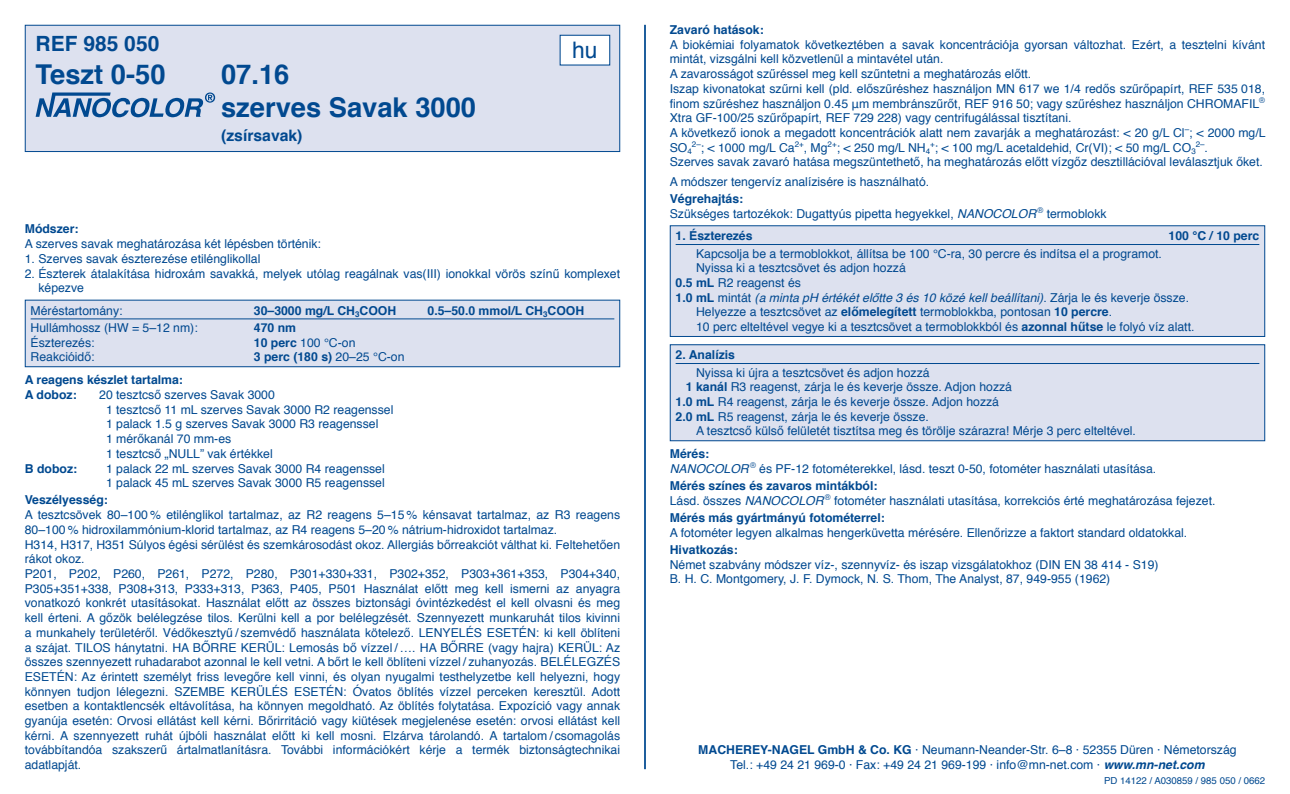
<style>
.page{position:relative;width:1290px;height:794px;background:#fff}
.page>*{position:absolute;margin:0;border:0;box-sizing:border-box;transform-origin:0 0}
.t1{font:700 27.3px/32.9px "Helvetica";color:#014990}
.t2{font:22.75px "Helvetica";color:#014990}
.t3{font:700 21px "Helvetica";color:#014990}
.t4{font:700 15.75px "Helvetica";color:#014990}
.t5{font:12.25px/14.7px "Helvetica";color:#014990}
.t6{font:700 12.25px/14.7px "Helvetica";color:#014990}
.t7{font:italic 12.25px "Helvetica";color:#014990}
.t8{font:9.62px "Helvetica";color:#014990}
.t9{font:8.05px "Helvetica";color:#014990}
.s1{font-weight:700}
.s2{font-weight:400}
.s3{font-size:12.25px}
.s4{font-style:italic}
.s5{font-weight:700;font-style:normal}
.s6{font-style:normal}
.s7{font-weight:700;font-style:italic}
</style>
<div class="page">
<hr style="left:644px;top:25px;width:2px;height:744px;background:#014990">
<div style="left:25px;top:25px;width:595px;height:126px;background:#dde1ef"></div>
<svg style="left:36px;top:92px;width:179px;height:25px"></svg>
<div style="left:25px;top:25px;width:595px;height:127px;border:1px solid #014990"></div>
<div style="left:560px;top:35px;width:50px;height:30px;background:#fff"></div>
<div style="left:560px;top:35px;width:50px;height:31px;border:1px solid #014990"></div>
<div style="left:25px;top:300px;width:595px;height:67px;background:#dde1ef"></div>
<hr style="left:31px;top:318px;width:583px;height:1px;background:#014990">
<div style="left:25px;top:300px;width:595px;height:67px;border:1px solid #014990"></div>
<div style="left:670px;top:226px;width:595px;height:110px;background:#dde1ef"></div>
<hr style="left:676px;top:244px;width:583px;height:1px;background:#014990">
<div style="left:670px;top:225px;width:595px;height:112px;border:1px solid #014990"></div>
<div style="left:670px;top:345px;width:595px;height:96px;background:#dde1ef"></div>
<hr style="left:676px;top:363px;width:583px;height:1px;background:#014990">
<div style="left:670px;top:344px;width:595px;height:97px;border:1px solid #014990"></div>
<h3 class="t3" style="left:36px;top:27px;width:125px">REF 985 050</h3>
<h1 class="t1" style="left:36px;top:59px;width:131px">Teszt 0-50</h1>
<h1 class="t1" style="left:221px;top:59px;width:256px">07.16<br>szerves Savak 3000</h1>
<p class="t4" style="left:221px;top:123px;width:83px">(zsírsavak)</p>
<h2 class="t2" style="left:572px;top:33px;width:27px">hu</h2>
<p class="t6" style="left:25px;top:222px;width:55px">Módszer:</p>
<p class="t5" style="left:25px;top:237px;width:298px">A szerves savak meghatározása két lépésben történik:</p>
<p class="t5" style="left:25px;top:252px;width:237px">1. Szerves savak észterezése etilénglikollal</p>
<p class="t5" style="left:38px;top:266px;width:583px;text-indent:-14px">2. Észterek átalakítása hidroxám savakká, melyek utólag reagálnak vas(III) ionokkal vörös színű komplexet képezve</p>
<p class="t5" style="left:31px;top:303px;width:93px">Méréstartomány:</p>
<p class="t6" style="left:254px;top:303px;width:144px">30–3000 mg/L CH<sub>3</sub>COOH</p>
<p class="t6" style="left:427px;top:303px;width:158px">0.5–50.0 mmol/L CH<sub>3</sub>COOH</p>
<p class="t5" style="left:31px;top:321px;width:169px">Hullámhossz (HW = 5–12 nm):</p>
<p class="t6" style="left:254px;top:320px;width:44px">470 nm</p>
<p class="t5" style="left:31px;top:335px;width:65px">Észterezés:</p>
<p class="t5" style="left:254px;top:335px;width:103px"><span class="s1">10 perc</span> 100 °C-on</p>
<p class="t5" style="left:31px;top:350px;width:65px">Reakcióidő:</p>
<p class="t6" style="left:254px;top:350px;width:152px">3 perc (180 s) <span class="s2">20–25 °C-on</span></p>
<p class="t6" style="left:25px;top:373px;width:160px">A reagens készlet tartalma:<br>A doboz:</p>
<p class="t5" style="left:106px;top:388px;width:289px;text-indent:-7px">20 tesztcső szerves Savak 3000<br>1 tesztcső 11 mL szerves Savak 3000 R2 reagenssel 1 palack 1.5 g szerves Savak 3000 R3 reagenssel<br>1 mérőkanál 70 mm-es<br>1 tesztcső „NULL” vak értékkel</p>
<p class="t6" style="left:25px;top:461px;width:54px">B doboz:</p>
<p class="t5" style="left:106px;top:461px;width:280px">1 palack 22 mL szerves Savak 3000 R4 reagenssel<br>1 palack 45 mL szerves Savak 3000 R5 reagenssel</p>
<p class="t6" style="left:25px;top:493px;width:85px">Veszélyesség:</p>
<p class="t5" style="left:25px;top:508px;width:597px">A tesztcsövek 80–100 % etilénglikol tartalmaz, az R2 reagens 5–15 % kénsavat tartalmaz, az R3 reagens 80–100 % hidroxilammónium-klorid tartalmaz, az R4 reagens 5–20 % nátrium-hidroxidot tartalmaz.<br>H314, H317, H351 Súlyos égési sérülést és szemkárosodást okoz. Allergiás bőrreakciót válthat ki. Feltehetően rákot okoz.<br>P201, P202, P260, P261, P272, P280, P301+330+331, P302+352, P303+361+353, P304+340, P305+351+338, P308+313, P333+313, P363, P405, P501 Használat előtt meg kell ismerni az anyagra vonatkozó konkrét utasításokat. Használat előtt az összes biztonsági óvintézkedést el kell olvasni és meg kell érteni. A gőzök belélegzése tilos. Kerülni kell a por belélegzését. Szennyezett munkaruhát tilos kivinni a munkahely területéről. Védőkesztyű / szemvédő használata kötelező. LENYELÉS ESETÉN: ki kell öblíteni a szájat. TILOS hánytatni. HA BŐRRE KERÜL: Lemosás bő vízzel / …. HA BŐRRE (vagy hajra) KERÜL: Az összes szennyezett ruhadarabot azonnal le kell vetni. A bőrt le kell öblíteni vízzel / zuhanyozás. BELÉLEGZÉS ESETÉN: Az érintett személyt friss levegőre kell vinni, és olyan nyugalmi testhelyzetbe kell helyezni, hogy könnyen tudjon lélegezni. SZEMBE KERÜLÉS ESETÉN: Óvatos öblítés vízzel perceken keresztül. Adott esetben a kontaktlencsék eltávolítása, ha könnyen megoldható. Az öblítés folytatása. Expozíció vagy annak gyanúja esetén: Orvosi ellátást kell kérni. Bőrirritáció vagy kiütések megjelenése esetén: orvosi ellátást kell kérni. A szennyezett ruhát újbóli használat előtt ki kell mosni. Elzárva tárolandó. A tartalom / csomagolás továbbítandóa szakszerű ártalmatlanításra. További információkért kérje a termék biztonságtechnikai adatlapját.</p>
<p class="t6" style="left:670px;top:22px;width:95px">Zavaró hatások:</p>
<p class="t5" style="left:670px;top:37px;width:597px">A biokémiai folyamatok következtében a savak koncentrációja gyorsan változhat. Ezért, a tesztelni kívánt mintát, vizsgálni kell közvetlenül a mintavétel után.<br>A zavarosságot szűréssel meg kell szűntetni a meghatározás előtt.<br>Iszap kivonatokat szűrni kell (pld. előszűréshez használjon MN 617 we 1/4 redős szűrőpapírt, REF 535 018, finom szűréshez használjon 0.45 μm membránszűrőt, REF 916 50; vagy szűréshez használjon CHROMAFIL<sup>® </sup>Xtra GF-100/25 szűrőpapírt, REF 729 228) vagy centrifugálással tisztítani.<br>A következő ionok a megadott koncentrációk alatt nem zavarják a meghatározást: &lt; 20 g/L Cl<sup>–</sup>; &lt; 2000 mg/L SO<sub>4</sub><sup>2–</sup>; &lt; 1000 mg/L Ca<sup>2+</sup>, Mg<sup>2+</sup>; &lt; 250 mg/L NH<sub>4</sub><sup>+</sup>; &lt; 100 mg/L acetaldehid, Cr(VI); &lt; 50 mg/L CO<sub>3</sub></p>
<p class="t9" style="left:1196px;top:138px;width:14px">2–<span class="s3">.</span></p>
<p class="t5" style="left:670px;top:153px;width:595px;line-height:19.6px">Szerves savak zavaró hatása megszüntethető, ha meghatározás előtt vízgőz desztillációval leválasztjuk őket.<br>A módszer tengervíz analízisére is használható.</p>
<p class="t5" style="left:670px;top:192px;width:438px"><span class="s1">Végrehajtás:<br></span>Szükséges tartozékok: Dugattyús pipetta hegyekkel, <span class="s4">NANOCOLOR</span> <sup>®</sup> termoblokk</p>
<p class="t6" style="left:676px;top:229px;width:78px">1. Észterezés</p>
<p class="t6" style="left:1168px;top:229px;width:92px">100 °C / 10 perc</p>
<p class="t5" style="left:696px;top:246px;width:467px">Kapcsolja be a termoblokkot, állítsa be 100 °C-ra, 30 percre és indítsa el a programot.</p>
<p class="t5" style="left:696px;top:261px;width:211px">Nyissa ki a tesztcsövet és adjon hozzá</p>
<p class="t5" style="left:676px;top:276px;width:127px"><span class="s1">0.5 mL</span> R2 reagenst és</p>
<p class="t7" style="left:676px;top:288px;width:515px"><span class="s5">1.0 mL</span> <span class="s6">mintát</span> (a minta pH értékét előtte 3 és 10 közé kell beállítani)<span class="s6">. Zárja le és keverje össze.</span></p>
<p class="t5" style="left:696px;top:305px;width:418px">Helyezze a tesztcsövet az <span class="s1">előmelegített</span> termoblokkba, pontosan <span class="s1">10 percre</span>.</p>
<p class="t5" style="left:696px;top:320px;width:500px">10 perc elteltével vegye ki a tesztcsövet a termoblokkból és <span class="s1">azonnal hűtse</span> le folyó víz alatt.</p>
<p class="t6" style="left:676px;top:348px;width:61px">2. Analízis</p>
<p class="t5" style="left:696px;top:365px;width:235px">Nyissa ki újra a tesztcsövet és adjon hozzá</p>
<p class="t5" style="left:686px;top:380px;width:328px"><span class="s1">1 kanál</span> R3 reagenst, zárja le és keverje össze. Adjon hozzá</p>
<p class="t5" style="left:676px;top:395px;width:325px"><span class="s1">1.0 mL</span> R4 reagenst, zárja le és keverje össze. Adjon hozzá</p>
<p class="t5" style="left:676px;top:409px;width:255px"><span class="s1">2.0 mL</span> R5 reagenst, zárja le és keverje össze.</p>
<p class="t5" style="left:696px;top:424px;width:441px">A tesztcső külső felületét tisztítsa meg és törölje szárazra! Mérje 3 perc elteltével.</p>
<p class="t5" style="left:670px;top:447px;width:488px"><span class="s1">Mérés:<br></span><span class="s4">NANOCOLOR</span> <sup>®</sup> és PF-12 fotométerekkel, lásd. teszt 0-50, fotométer használati utasítása.</p>
<p class="t5" style="left:670px;top:479px;width:547px"><span class="s1">Mérés színes és zavaros mintákból:<br></span>Lásd. összes <span class="s4">NANOCOLOR</span> <sup>®</sup> fotométer használati utasítása, korrekciós érté meghatározása fejezet.</p>
<p class="t6" style="left:670px;top:510px;width:217px">Mérés más gyártmányú fotométerrel:</p>
<p class="t5" style="left:670px;top:525px;width:519px">A fotométer legyen alkalmas hengerküvetta mérésére. Ellenőrizze a faktort standard oldatokkal.</p>
<p class="t6" style="left:670px;top:542px;width:70px">Hivatkozás:</p>
<p class="t5" style="left:670px;top:557px;width:490px">Német szabvány módszer víz-, szennyvíz- és iszap vizsgálatokhoz (DIN EN 38 414 - S19)<br>B. H. C. Montgomery, J. F. Dymock, N. S. Thom, The Analyst, 87, 949-955 (1962)</p>
<p class="t5" style="left:698px;top:743px;width:540px;text-align:center"><span class="s1">MACHEREY-NAGEL GmbH &amp; Co. KG</span> · Neumann-Neander-Str. 6–8 · 52355 Düren · Németország<br>Tel.: +49 24 21 969-0 · Fax: +49 24 21 969-199 · info@mn-net.com · <span class="s7">www.mn-net.com</span></p>
<p class="t8" style="left:1104px;top:773px;width:163px">PD 14122 / A030859 / 985 050 / 0662</p>
</div>
